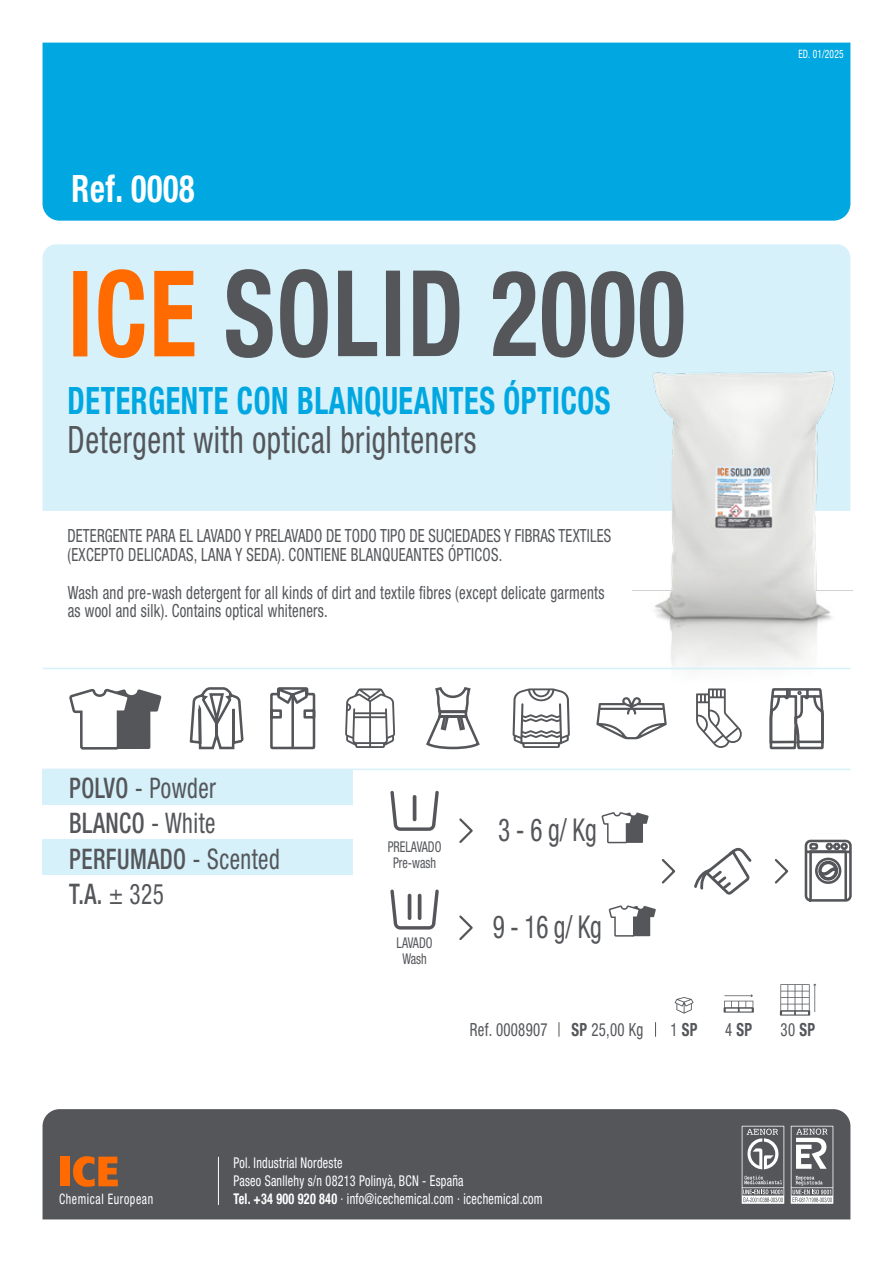
<style>
.page{position:relative;width:893px;height:1263px;background:#fff}
.page>*{position:absolute;margin:0;border:0;box-sizing:border-box;transform-origin:0 0}
.t1{font:700 condensed 119.7px "Helvetica Neue LT Pro";letter-spacing:.02em;color:#54565a;scale:.82 1}
.t2{font:700 condensed 37.8px "Helvetica Neue LT Pro";letter-spacing:.02em;color:#00a7e1;scale:.8 1}
.t3{font:condensed 37.8px "Helvetica Neue LT Pro";letter-spacing:.02em;color:#54565a;scale:.82 1}
.t4{font:700 condensed 37.8px "Helvetica Neue LT Pro";letter-spacing:.02em;color:#fff;scale:.85 1}
.t5{font:condensed 31.5px "Helvetica Neue LT Pro";color:#54565a;scale:.8 1}
.t6{font:condensed 28.35px/35.2px "Helvetica Neue LT Pro";letter-spacing:.02em;color:#54565a;scale:.82 1}
.t7{font:condensed 18.15px/19.5px "Helvetica Neue LT Pro";letter-spacing:.02em;color:#54565a;scale:.82 1}
.t8{font:700 condensed 18.15px "Helvetica Neue LT Pro";color:#54565a;scale:.82 1}
.t9{font:condensed 14.85px/18px "Helvetica Neue LT Pro";letter-spacing:.02em;color:#fff;scale:.82 1}
.t10{font:condensed 14.85px/16.5px "Helvetica Neue LT Pro";color:#54565a;text-align:center;scale:.82 1}
.t11{font:condensed 14.4px "Helvetica Neue LT Pro";letter-spacing:.05em;color:#fff;scale:.82 1}
.t12{font:condensed 11.55px "Helvetica Neue LT Pro";letter-spacing:.015em;color:#fff;scale:.82 1}
.s1{color:#ff6b00}
.s2{font-weight:500}
.s3{font-weight:700}
.s4{font-weight:400}
</style>
<div class="page">
<div style="left:43px;top:839px;width:310px;height:35px;background:#d6f1fa"></div>
<div style="left:43px;top:769px;width:310px;height:35px;background:#d6f1fa"></div>
<div style="left:43px;top:244px;width:807px;height:267px;background:#d6f1fa"></div>
<svg style="left:724px;top:994px;width:30px;height:18px"></svg>
<svg style="left:675px;top:997px;width:18px;height:16px"></svg>
<svg style="left:558px;top:1022px;width:1px;height:14px"></svg>
<svg style="left:655px;top:1022px;width:1px;height:14px"></svg>
<img style="left:633px;top:351px;width:220px;height:319px">
<div style="left:43px;top:43px;width:807px;height:178px;background:#00a7e1"></div>
<svg style="left:345px;top:688px;width:50px;height:60px"></svg>
<svg style="left:513px;top:688px;width:57px;height:60px"></svg>
<svg style="left:596px;top:697px;width:71px;height:42px"></svg>
<svg style="left:696px;top:688px;width:46px;height:60px"></svg>
<svg style="left:69px;top:688px;width:92px;height:62px"></svg>
<svg style="left:426px;top:687px;width:54px;height:63px"></svg>
<svg style="left:189px;top:687px;width:55px;height:63px"></svg>
<svg style="left:270px;top:687px;width:46px;height:63px"></svg>
<hr style="left:291px;top:695px;width:3px;height:52px;background:#54565a">
<svg style="left:780px;top:983px;width:36px;height:33px"></svg>
<svg style="left:694px;top:847px;width:58px;height:48px"></svg>
<svg style="left:390px;top:791px;width:49px;height:40px"></svg>
<hr style="left:413px;top:795px;width:3px;height:26px;background:#54565a;border-radius:2px">
<svg style="left:390px;top:889px;width:49px;height:40px"></svg>
<hr style="left:408px;top:894px;width:3px;height:26px;background:#54565a;border-radius:2px">
<hr style="left:418px;top:894px;width:3px;height:26px;background:#54565a;border-radius:2px">
<svg style="left:459px;top:818px;width:14px;height:25px"></svg>
<svg style="left:459px;top:915px;width:14px;height:25px"></svg>
<svg style="left:768px;top:688px;width:84px;height:214px"></svg>
<hr style="left:844px;top:852px;width:3px;height:48px;background:#54565a">
<svg style="left:601px;top:812px;width:48px;height:32px"></svg>
<svg style="left:608px;top:859px;width:68px;height:78px"></svg>
<hr style="left:43px;top:769px;width:807px;height:1px;background:#d6f1fa">
<hr style="left:43px;top:668px;width:807px;height:1px;background:#d6f1fa">
<div style="left:43px;top:1109px;width:807px;height:110px;background:#54565a"></div>
<svg style="left:791px;top:1126px;width:42px;height:78px"></svg>
<svg style="left:742px;top:1126px;width:42px;height:78px;background:#888a8d"></svg>
<div style="left:60px;top:1157px;width:9px;height:29px;background:#ff6b00"></div>
<svg style="left:73px;top:1156px;width:45px;height:31px"></svg>
<hr style="left:218px;top:1157px;width:1px;height:48px;background:#fff">
<h2 class="t4" style="left:72px;top:165px;width:146px">Ref. 0008</h2>
<h1 class="t1" style="left:68px;top:241px;width:755px"><span class="s1">ICE</span> SOLID 2000</h1>
<h2 class="t2" style="left:68px;top:377px;width:680px">DETERGENTE CON BLANQUEANTES ÓPTICOS</h2>
<h2 class="t3" style="left:68px;top:417px;width:500px">Detergent with optical brighteners</h2>
<p class="t7" style="left:68px;top:525px;width:664px">DETERGENTE PARA EL LAVADO Y PRELAVADO DE TODO TIPO DE SUCIEDADES Y FIBRAS TEXTILES (EXCEPTO DELICADAS, LANA Y SEDA). CONTIENE BLANQUEANTES ÓPTICOS.</p>
<p class="t7" style="left:68px;top:583px;width:656px;line-height:18px">Wash and pre-wash detergent for all kinds of dirt and textile fibres (except delicate garments as wool and silk). Contains optical whiteners.</p>
<h3 class="t6" style="left:69px;top:770px;width:258px"><span class="s2">POLVO</span> - Powder<br><span class="s2">BLANCO</span> - White<br><span class="s2">PERFUMADO</span> - Scented<br><span class="s2">T.A.</span> ± 325</h3>
<p class="t10" style="left:388px;top:838px;width:67px">PRELAVADO<br>Pre-wash</p>
<p class="t10" style="left:397px;top:934px;width:45px">LAVADO<br>Wash</p>
<h3 class="t5" style="left:498px;top:812px;width:125px">3 - 6 g/ Kg</h3>
<h3 class="t5" style="left:493px;top:909px;width:138px">9 - 16 g/ Kg</h3>
<p class="t12" style="left:798px;top:47px;width:57px">ED. 01/2025</p>
<p class="t11" style="left:59px;top:1190px;width:116px">Chemical European</p>
<p class="t7" style="left:470px;top:1019px;width:96px">Ref. 0008907</p>
<p class="t7" style="left:571px;top:1019px;width:89px"><span class="s3">SP</span> 25,00 Kg</p>
<p class="t8" style="left:670px;top:1018px;width:34px"><span class="s4">1</span> SP</p>
<p class="t8" style="left:725px;top:1018px;width:34px"><span class="s4">4</span> SP</p>
<p class="t7" style="left:781px;top:1019px;width:43px">30 <span class="s3">SP</span></p>
<p class="t9" style="left:234px;top:1153px;width:378px">Pol. Industrial Nordeste<br>Paseo Sanllehy s/n 08213 Polinyà, BCN - España<br><span class="s3">Tel. +34 900 920 840</span> · info@icechemical.com · icechemical.com</p>
</div>
